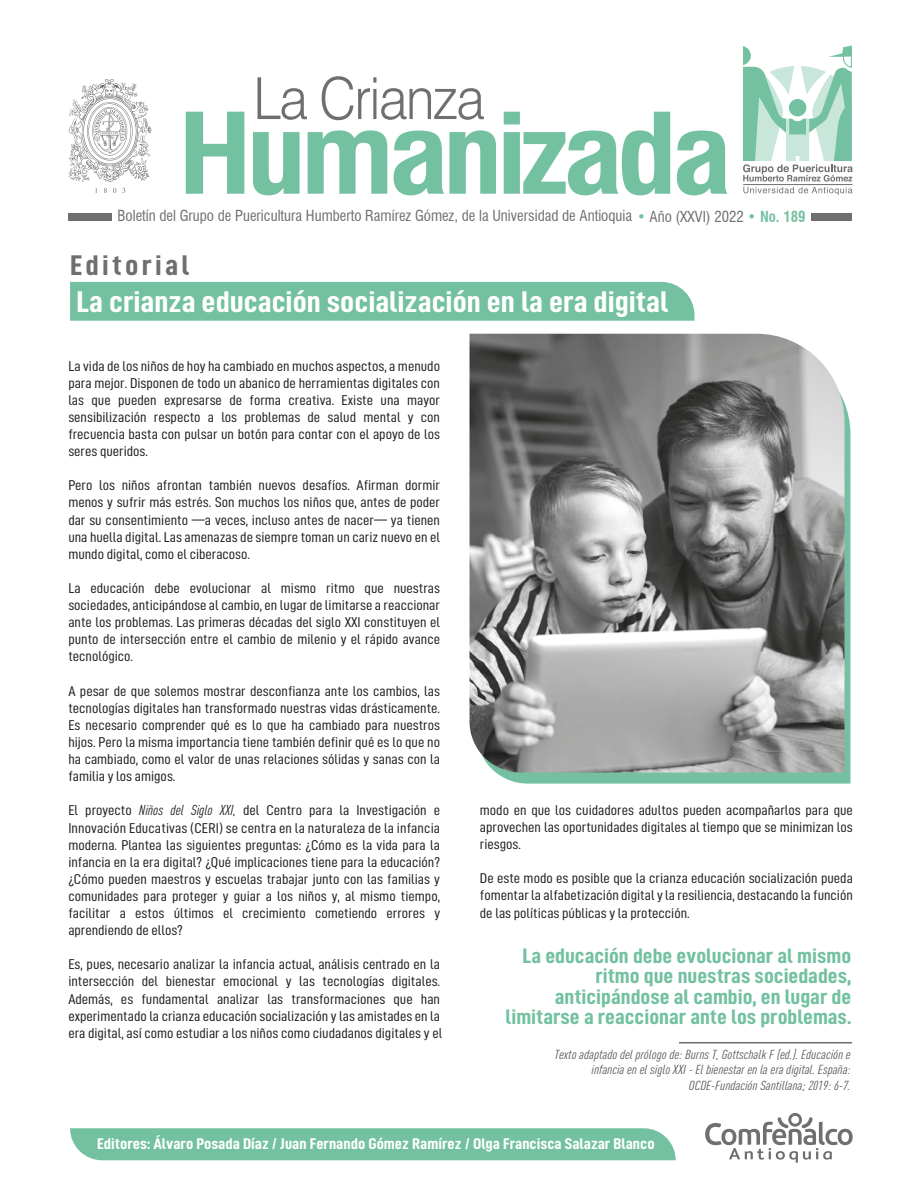
<style>
.page{position:relative;width:915px;height:1191px;background:#fff}
.page>*{position:absolute;margin:0;border:0;box-sizing:border-box;transform-origin:0 0}
.t1{font:700 condensed 109.05px "Swiss 721 BT";letter-spacing:-.05em;color:#73c1a1;scale:1.14 1}
.t2{font:300 58.05px "Swiss 721 BT";letter-spacing:-.025em;color:#706f6f;scale:.91 1}
.t3{font:30px "D DIN Condensed Bold";color:#fff;scale:1.14 1}
.t4{font:28.5px "D DIN Condensed Bold";letter-spacing:.1em;color:#706f6f;scale:1.14 1}
.t5{font:21px/20.1px "D DIN Condensed Bold";color:#73c1a1;text-align:right;scale:1.14 1}
.t6{font:15.45px "D DIN Condensed Bold";color:#fff;scale:1.14 1}
.t7{font:condensed 14.85px "Swiss 721 BT";color:#706f6f}
.t8{font:14.25px/17.1px "D DIN Condensed";color:#1d1d1b;text-align:justify;scale:1.09 1}
.t9{font:italic condensed 12.9px/15.5px "DIN Pro";color:#575756;text-align:right;scale:1.14 1}
.s1{color:#73c1a1}
.s2{font-weight:700;color:#73c1a1}
.s3{font-family:"DIN Pro";font-style:italic;font-stretch:condensed}
</style>
<div class="page">
<svg style="left:495px;top:402px;width:355px;height:381px;background:#79c1a3"></svg>
<img style="left:469px;top:334px;width:375px;height:438px">
<div style="left:70px;top:282px;width:624px;height:39px;background:#73c1a1"></div>
<svg style="left:104px;top:188px;width:3px;height:5px"></svg>
<svg style="left:113px;top:188px;width:3px;height:5px"></svg>
<svg style="left:68px;top:79px;width:84px;height:103px"></svg>
<div style="left:68px;top:213px;width:44px;height:8px;background:#706f6f"></div>
<div style="left:811px;top:213px;width:40px;height:8px;background:#706f6f"></div>
<div style="left:70px;top:1128px;width:605px;height:32px;background:#73c1a1"></div>
<hr style="left:678px;top:1042px;width:173px;height:1px;background:#706f6f">
<svg style="left:742px;top:45px;width:110px;height:150px"></svg>
<svg style="left:705px;top:1113px;width:147px;height:49px"></svg>
<h2 class="t2" style="left:253px;top:63px;width:256px">La Crianza</h2>
<h1 class="t1" style="left:178px;top:89px;width:487px">Humanizada</h1>
<p class="t7" style="left:117px;top:207px;width:689px">Boletín del Grupo de Puericultura Humberto Ramírez Gómez, de la Universidad de Antioquia <span class="s1">•</span> Año (XXVI) 2022 <span class="s1">•</span> <span class="s2">No. 189</span></p>
<h3 class="t4" style="left:70px;top:249px;width:106px">Editorial</h3>
<h3 class="t3" style="left:77px;top:285px;width:520px">La crianza educación socialización en la era digital</h3>
<p class="t8" style="left:68px;top:357px;width:342px">La vida de los niños de hoy ha cambiado en muchos aspectos, a menudo para mejor. Disponen de todo un abanico de herramientas digitales con las que pueden expresarse de forma creativa. Existe una mayor sensibilización respecto a los problemas de salud mental y con frecuencia basta con pulsar un botón para contar con el apoyo de los seres queridos.</p>
<p class="t8" style="left:68px;top:476px;width:342px">Pero los niños afrontan también nuevos desafíos. Afirman dormir menos y sufrir más estrés. Son muchos los niños que, antes de poder dar su consentimiento —a veces, incluso antes de nacer— ya tienen una huella digital. Las amenazas de siempre toman un cariz nuevo en el mundo digital, como el ciberacoso.</p>
<p class="t8" style="left:68px;top:579px;width:342px">La educación debe evolucionar al mismo ritmo que nuestras sociedades, anticipándose al cambio, en lugar de limitarse a reaccionar ante los problemas. Las primeras décadas del siglo XXI constituyen el punto de intersección entre el cambio de milenio y el rápido avance tecnológico.</p>
<p class="t8" style="left:68px;top:682px;width:342px">A pesar de que solemos mostrar desconfianza ante los cambios, las tecnologías digitales han transformado nuestras vidas drásticamente.<br>Es necesario comprender qué es lo que ha cambiado para nuestros hijos. Pero la misma importancia tiene también definir qué es lo que no ha cambiado, como el valor de unas relaciones sólidas y sanas con la familia y los amigos.</p>
<p class="t8" style="left:68px;top:801px;width:342px">El proyecto <span class="s3">Niños del Siglo XXI,</span> del Centro para la Investigación e Innovación Educativas (CERI) se centra en la naturaleza de la infancia moderna. Plantea las siguientes preguntas: ¿Cómo es la vida para la infancia en la era digital? ¿Qué implicaciones tiene para la educación? ¿Cómo pueden maestros y escuelas trabajar junto con las familias y comunidades para proteger y guiar a los niños y, al mismo tiempo, facilitar a estos últimos el crecimiento cometiendo errores y aprendiendo de ellos?</p>
<p class="t8" style="left:68px;top:955px;width:344px;text-align:left">Es, pues, necesario analizar la infancia actual, análisis centrado en la intersección del bienestar emocional y las tecnologías digitales.<br>Además, es fundamental analizar las transformaciones que han experimentado la crianza educación socialización y las amistades en la era digital, así como estudiar a los niños como ciudadanos digitales y el</p>
<p class="t8" style="left:479px;top:801px;width:343px">modo en que los cuidadores adultos pueden acompañarlos para que aprovechen las oportunidades digitales al tiempo que se minimizan los riesgos.</p>
<p class="t8" style="left:479px;top:869px;width:343px">De este modo es posible que la crianza educación socialización pueda fomentar la alfabetización digital y la resiliencia, destacando la función de las políticas públicas y la protección.</p>
<h3 class="t5" style="left:505px;top:945px;width:304px">La educación debe evolucionar al mismo ritmo que nuestras sociedades, anticipándose al cambio, en lugar de limitarse a reaccionar ante los problemas.</h3>
<p class="t9" style="left:554px;top:1045px;width:261px">Texto adaptado del prólogo de: Burns T, Gottschalk F (ed.). Educación e infancia en el siglo XXI - El bienestar en la era digital. España:<br>OCDE-Fundación Santillana; 2019: 6-7.</p>
<p class="t6" style="left:97px;top:1135px;width:490px">Editores: Álvaro Posada Díaz / Juan Fernando Gómez Ramírez / Olga Francisca Salazar Blanco</p>
</div>
